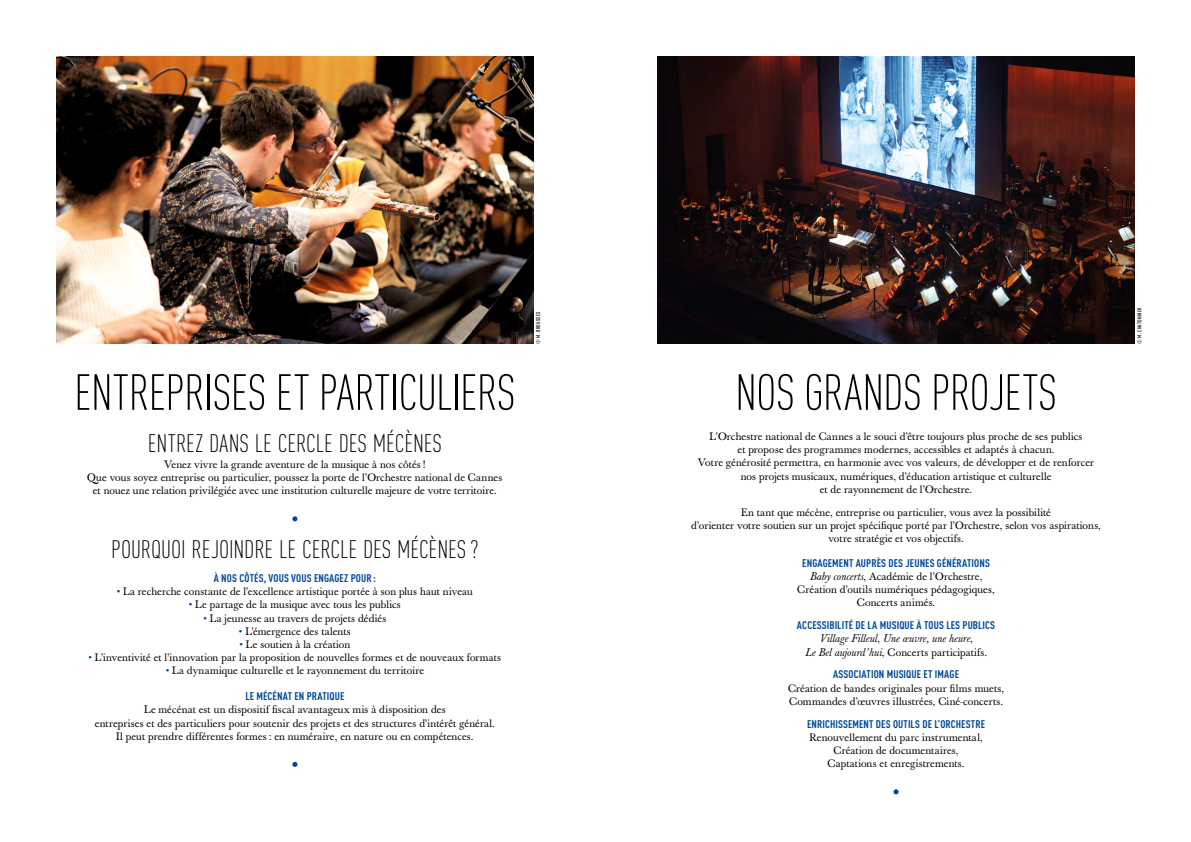
<style>
.page{position:relative;width:1191px;height:842px;background:#fff}
.page>*{position:absolute;margin:0;border:0;box-sizing:border-box;transform-origin:0 0}
.TITRES_2{font:300 50px "DIN Cond";letter-spacing:-.015em;color:#000}
.Corps_25_mecen{font:300 25px "DIN Cond";letter-spacing:-.005em;color:#000}
.INTER_mecen{font:700 11px "DIN Cond";letter-spacing:.01em;color:#00489a}
.TXT_Baskerville_mece{font:italic 11px "Baskerville";letter-spacing:.015em;color:#000}
.TXT_Baskerville_mece-2{font:10.7px/13.2px "Baskerville";letter-spacing:.01em;color:#000;text-align:center}
.NOTES{font:500 5.5px "DIN Cond";letter-spacing:.04em;color:#000}
.s1{color:#00489a}
.s2{font-style:italic;font-size:11px}
.s3{font-style:normal;font-size:10.7px}
</style>
<div class="page">
<svg style="left:292px;top:516px;width:5px;height:5px"></svg>
<svg style="left:292px;top:762px;width:5px;height:5px"></svg>
<img style="left:57px;top:57px;width:476px;height:287px">
<svg style="left:893px;top:789px;width:5px;height:5px"></svg>
<img style="left:658px;top:57px;width:476px;height:287px">
<p class="TITRES_2" style="left:74px;top:364px;width:443px">ENTREPRISES ET PARTICULIERS</p>
<p class="Corps_25_mecen" style="left:148px;top:429px;width:296px">ENTREZ DANS LE CERCLE DES MÉCÈNES</p>
<p class="TXT_Baskerville_mece-2" style="left:164px;top:458px;width:263px">Venez vivre la grande aventure de la musique à nos côtés!</p>
<p class="TXT_Baskerville_mece-2" style="left:87px;top:471px;width:416px">Que vous soyez entreprise ou particulier, poussez la porte de l’Orchestre national de Cannes et nouez une relation privilégiée avec une institution culturelle majeure de votre territoire.</p>
<p class="Corps_25_mecen" style="left:111px;top:535px;width:369px">POURQUOI REJOINDRE LE CERCLE DES MÉCÈNES?</p>
<p class="INTER_mecen" style="left:214px;top:571px;width:164px">À NOS CÔTÉS, VOUS VOUS ENGAGEZ POUR :</p>
<p class="TXT_Baskerville_mece-2" style="left:117px;top:585px;width:358px"><span class="s1">•</span> La recherche constante de l’excellence artistique portée à son plus haut niveau</p>
<p class="TXT_Baskerville_mece-2" style="left:189px;top:598px;width:214px"><span class="s1">•</span> Le partage de la musique avec tous les publics</p>
<p class="TXT_Baskerville_mece-2" style="left:203px;top:612px;width:185px"><span class="s1">•</span> La jeunesse au travers de projets dédiés</p>
<p class="TXT_Baskerville_mece-2" style="left:239px;top:625px;width:113px"><span class="s1">•</span> L’émergence des talents</p>
<p class="TXT_Baskerville_mece-2" style="left:239px;top:638px;width:112px"><span class="s1">•</span> Le soutien à la création</p>
<p class="TXT_Baskerville_mece-2" style="left:88px;top:651px;width:414px"><span class="s1">•</span> L’inventivité et l’innovation par la proposition de nouvelles formes et de nouveaux formats</p>
<p class="TXT_Baskerville_mece-2" style="left:166px;top:664px;width:260px"><span class="s1">•</span> La dynamique culturelle et le rayonnement du territoire</p>
<p class="INTER_mecen" style="left:245px;top:689px;width:100px">LE MÉCÉNAT EN PRATIQUE</p>
<p class="TXT_Baskerville_mece-2" style="left:95px;top:703px;width:401px">Le mécénat est un dispositif fiscal avantageux mis à disposition des<br>entreprises et des particuliers pour soutenir des projets et des structures d’intérêt général.<br>Il peut prendre différentes formes: en numéraire, en nature ou en compétences.</p>
<p class="NOTES" style="left:535px;top:344px;width:34px;rotate:-90deg">© M. BROUSSES</p>
<p class="NOTES" style="left:1136px;top:344px;width:38px;rotate:-90deg">© M. CHATONNIER</p>
<p class="TITRES_2" style="left:735px;top:364px;width:323px">NOS GRANDS PROJETS</p>
<p class="TXT_Baskerville_mece-2" style="left:698px;top:430px;width:398px">L’Orchestre national de Cannes a le souci d’être toujours plus proche de ses publics<br>et propose des programmes modernes, accessibles et adaptés à chacun.<br>Votre générosité permettra, en harmonie avec vos valeurs, de développer et de renforcer nos projets musicaux, numériques, d’éducation artistique et culturelle<br>et de rayonnement de l’Orchestre.</p>
<p class="TXT_Baskerville_mece-2" style="left:691px;top:506px;width:411px">En tant que mécène, entreprise ou particulier, vous avez la possibilité<br>d’orienter votre soutien sur un projet spécifique porté par l’Orchestre, selon vos aspirations, votre stratégie et vos objectifs.</p>
<p class="INTER_mecen" style="left:802px;top:556px;width:189px">ENGAGEMENT AUPRÈS DES JEUNES GÉNÉRATIONS</p>
<p class="TXT_Baskerville_mece-2" style="left:809px;top:570px;width:174px"><span class="s2">Baby concerts</span>, Académie de l’Orchestre,</p>
<p class="TXT_Baskerville_mece-2" style="left:797px;top:583px;width:199px">Création d’outils numériques pédagogiques,</p>
<p class="TXT_Baskerville_mece-2" style="left:857px;top:596px;width:80px">Concerts animés.</p>
<p class="INTER_mecen" style="left:797px;top:618px;width:200px">ACCESSIBILITÉ DE LA MUSIQUE À TOUS LES PUBLICS</p>
<p class="TXT_Baskerville_mece" style="left:819px;top:632px;width:155px">Village Filleul<span class="s3">,</span> Une œuvre, une heure<span class="s3">,</span></p>
<p class="TXT_Baskerville_mece-2" style="left:805px;top:645px;width:183px"><span class="s2">Le Bel aujourd’hui</span>, Concerts participatifs.</p>
<p class="INTER_mecen" style="left:833px;top:668px;width:127px">ASSOCIATION MUSIQUE ET IMAGE</p>
<p class="TXT_Baskerville_mece-2" style="left:788px;top:682px;width:217px">Création de bandes originales pour films muets,</p>
<p class="TXT_Baskerville_mece-2" style="left:789px;top:695px;width:215px">Commandes d’œuvres illustrées, Ciné-concerts.</p>
<p class="INTER_mecen" style="left:807px;top:717px;width:179px">ENRICHISSEMENT DES OUTILS DE L’ORCHESTRE</p>
<p class="TXT_Baskerville_mece-2" style="left:809px;top:731px;width:175px">Renouvellement du parc instrumental,</p>
<p class="TXT_Baskerville_mece-2" style="left:833px;top:744px;width:126px">Création de documentaires,</p>
<p class="TXT_Baskerville_mece-2" style="left:827px;top:757px;width:138px">Captations et enregistrements.</p>
</div>
